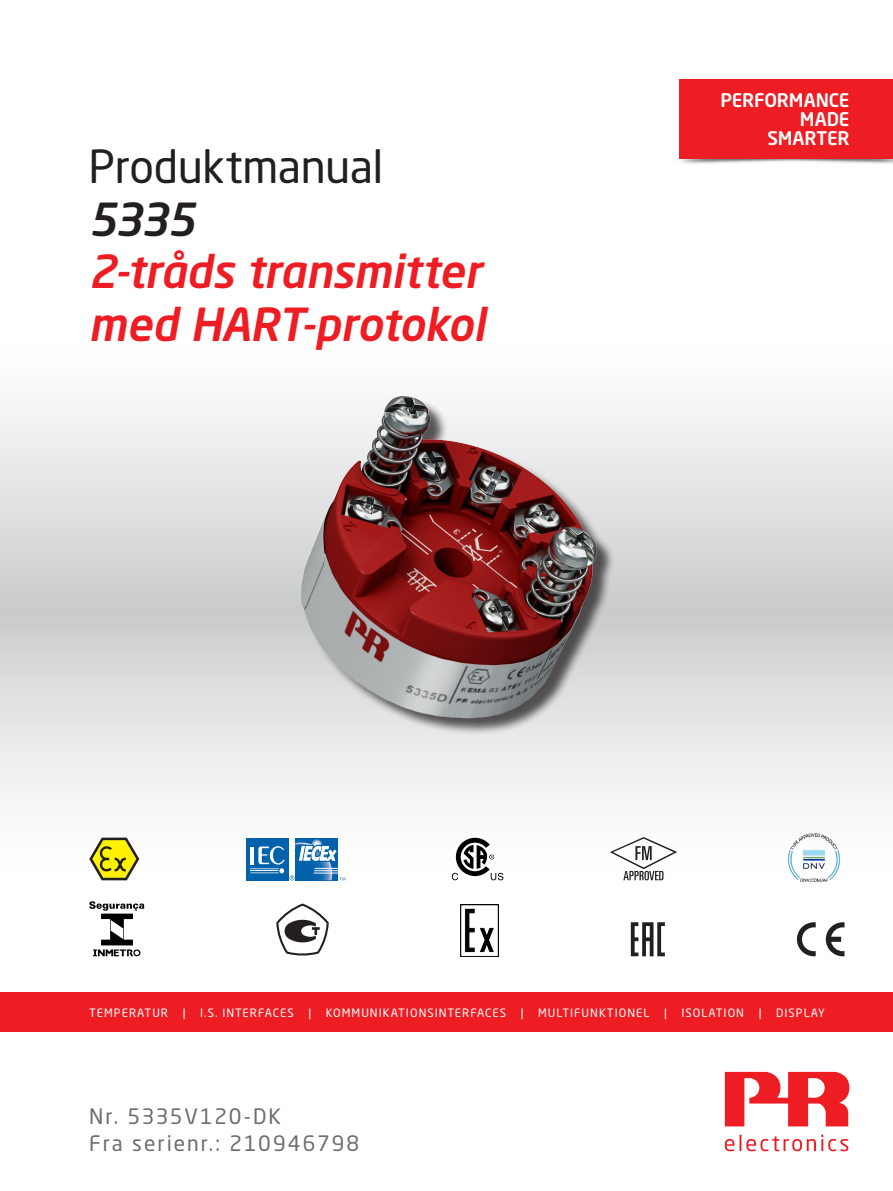
<style>
.page{position:relative;width:893px;height:1191px;background:#fff}
.page>*{position:absolute;margin:0;border:0;box-sizing:border-box;transform-origin:0 0}
.t1{font:italic 500 45px/52.5px "Neo Sans Pro";letter-spacing:-.01em;color:#ee1d23}
.t2{font:45px "Neo Sans Pro";letter-spacing:-.01em;color:#231f20}
.t3{font:italic 500 45px "Neo Sans Pro";color:#231f20}
.t4{font:21px/27px "Neo Sans Pro";letter-spacing:.095em;color:#6c6d70}
.t5{font:500 18.6px/19px "Neo Sans Std";letter-spacing:-.01em;color:#fff;text-align:right}
.t6{font:11.4px "Neo Sans Pro";letter-spacing:.09em;color:#fff}
</style>
<div class="page">
<svg style="left:0;top:408px;width:893px;height:452px"></svg>
<div style="left:0;top:992px;width:893px;height:40px;background:#ee1d23"></div>
<svg style="left:725px;top:1134px;width:123px;height:17px"></svg>
<svg style="left:725px;top:1071px;width:124px;height:55px"></svg>
<img style="left:264px;top:396px;width:365px;height:380px">
<img style="left:679px;top:153px;width:214px;height:11px">
<div style="left:680px;top:79px;width:213px;height:80px;background:#ee1d23"></div>
<div style="left:296px;top:837px;width:42px;height:43px;background:#fbfbfc"></div>
<div style="left:246px;top:837px;width:42px;height:43px;background:#0161aa"></div>
<svg style="left:250px;top:838px;width:95px;height:42px"></svg>
<svg style="left:452px;top:837px;width:51px;height:43px"></svg>
<svg style="left:826px;top:922px;width:18px;height:34px"></svg>
<svg style="left:797px;top:922px;width:19px;height:34px"></svg>
<svg style="left:89px;top:837px;width:50px;height:43px"></svg>
<svg style="left:631px;top:922px;width:34px;height:34px"></svg>
<svg style="left:89px;top:901px;width:55px;height:55px"></svg>
<img style="left:461px;top:904px;width:38px;height:52px">
<img style="left:784px;top:829px;width:60px;height:54px">
<svg style="left:610px;top:837px;width:67px;height:43px"></svg>
<svg style="left:276px;top:903px;width:53px;height:53px"></svg>
<h1 class="t2" style="left:89px;top:139px;width:296px">Produktmanual</h1>
<h1 class="t3" style="left:89px;top:191px;width:108px">5335</h1>
<h1 class="t1" style="left:89px;top:244px;width:398px">2-tråds transmitter med HART-protokol</h1>
<h3 class="t5" style="left:720px;top:90px;width:131px">PERFORMANCE<br>MADE<br>SMARTER</h3>
<p class="t6" style="left:89px;top:1005px;width:80px">TEMPERATUR</p>
<p class="t6" style="left:183px;top:1005px;width:4px">|</p>
<p class="t6" style="left:200px;top:1005px;width:95px">I.S. INTERFACES</p>
<p class="t6" style="left:308px;top:1005px;width:4px">|</p>
<p class="t6" style="left:326px;top:1005px;width:182px">KOMMUNIKATIONSINTERFACES</p>
<p class="t6" style="left:521px;top:1005px;width:4px">|</p>
<p class="t6" style="left:538px;top:1005px;width:113px">MULTIFUNKTIONEL</p>
<p class="t6" style="left:664px;top:1005px;width:4px">|</p>
<p class="t6" style="left:681px;top:1005px;width:64px">ISOLATION</p>
<p class="t6" style="left:759px;top:1005px;width:4px">|</p>
<p class="t6" style="left:776px;top:1005px;width:50px">DISPLAY</p>
<h2 class="t4" style="left:89px;top:1102px;width:271px">Nr. 5335V120-DK<br>Fra serienr.: 210946798</h2>
</div>
